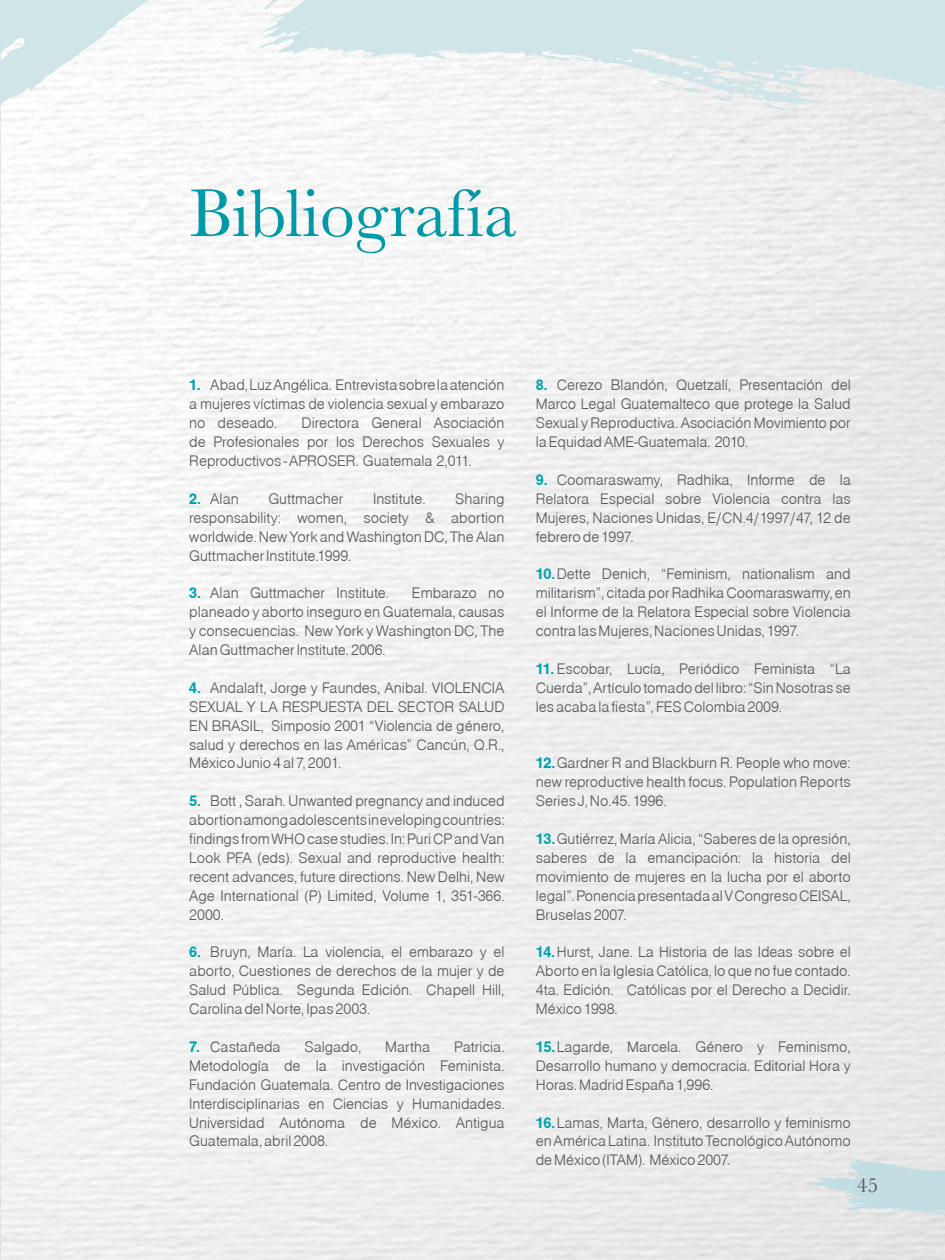
<style>
.page{position:relative;width:945px;height:1260px;background:#fff}
.page>*{position:absolute;margin:0;border:0;box-sizing:border-box;transform-origin:0 0}
.t1{font:70px "Baskerville";color:#0099a8}
.t2{font:21px "Baskerville";color:#58595b}
.t3{font:15.75px/18.9px "Nimbus Sans Becker No 5 T Lig";color:#58595b;text-align:justify}
.s1{font-family:"Nimbus Sans Becker No 5 T Med";color:#00a2af}
</style>
<div class="page">
<svg style="left:805px;top:1159px;width:140px;height:59px;background:#d2e1e3"></svg>
<svg style="left:0;top:0;width:409px;height:141px"></svg>
<svg style="left:113px;top:0;width:832px;height:105px;fill:#d5e5e8"></svg>
<svg style="left:763px;top:105px;width:24px;height:6px"></svg>
<svg style="left:793px;top:106px;width:4px;height:8px"></svg>
<svg style="left:363px;top:55px;width:4px;height:3px"></svg>
<svg style="left:574px;top:58px;width:24px;height:9px"></svg>
<svg style="left:271px;top:17px;width:4px;height:3px"></svg>
<svg style="left:654px;top:80px;width:54px;height:15px"></svg>
<svg style="left:714px;top:91px;width:21px;height:10px"></svg>
<svg style="left:775px;top:73px;width:39px;height:17px"></svg>
<h1 class="t1" style="left:189px;top:173px;width:329px">Bibliografía</h1>
<p class="t3" style="left:189px;top:375px;width:317px"><span class="s1">1.</span> Abad, Luz Angélica. Entrevista sobre la atención a mujeres víctimas de violencia sexual y embarazo no deseado.</p>
<p class="t3" style="left:189px;top:413px;width:317px;text-indent:112px">Directora General Asociación de Profesionales por los Derechos Sexuales y Reproductivos - APROSER. Guatemala 2,011.</p>
<p class="t3" style="left:189px;top:489px;width:51px"><span class="s1">2.</span> Alan</p>
<p class="t3" style="left:268px;top:489px;width:77px">Guttmacher</p>
<p class="t3" style="left:373px;top:489px;width:54px">Institute.</p>
<p class="t3" style="left:189px;top:489px;width:317px;text-indent:266px">Sharing responsability: women, society &amp; abortion worldwide. New York and Washington DC, The Alan Guttmacher Institute.1999.</p>
<p class="t3" style="left:189px;top:583px;width:201px"><span class="s1">3.</span> Alan Guttmacher Institute.</p>
<p class="t3" style="left:189px;top:583px;width:317px;text-indent:223px">Embarazo no planeado y aborto inseguro en Guatemala, causas y consecuencias. New York y Washington DC, The Alan Guttmacher Institute. 2006.</p>
<p class="t3" style="left:189px;top:678px;width:317px"><span class="s1">4.</span> Andalaft, Jorge y Faundes, Anibal. VIOLENCIA SEXUAL Y LA RESPUESTA DEL SECTOR SALUD EN BRASIL, Simposio 2001 “Violencia de género, salud y derechos en las Américas” Cancún, Q.R., México Junio 4 al 7, 2001.</p>
<p class="t3" style="left:189px;top:791px;width:317px"><span class="s1">5.</span> Bott , Sarah. Unwanted pregnancy and induced abortion among adolescents in eveloping countries: findings from WHO case studies. In: Puri CP and Van Look PFA (eds). Sexual and reproductive health: recent advances, future directions. New Delhi, New Age International (P) Limited, Volume 1, 351-366.<br>2000.</p>
<p class="t3" style="left:189px;top:942px;width:317px"><span class="s1">6.</span> Bruyn, María. La violencia, el embarazo y el aborto, Cuestiones de derechos de la mujer y de Salud Pública. Segunda Edición. Chapell Hill, Carolina del Norte, Ipas 2003.</p>
<p class="t3" style="left:189px;top:1037px;width:93px"><span class="s1">7.</span> Castañeda</p>
<p class="t3" style="left:304px;top:1037px;width:58px">Salgado,</p>
<p class="t3" style="left:385px;top:1037px;width:47px">Martha</p>
<p class="t3" style="left:189px;top:1037px;width:317px;text-indent:265px">Patricia.<br>Metodología de la investigación Feminista.<br>Fundación Guatemala. Centro de Investigaciones Interdisciplinarias en Ciencias y Humanidades.<br>Universidad Autónoma de México. Antigua Guatemala, abril 2008.</p>
<p class="t3" style="left:536px;top:375px;width:316px"><span class="s1">8.</span> Cerezo Blandón, Quetzalí, Presentación del Marco Legal Guatemalteco que protege la Salud Sexual y Reproductiva. Asociación Movimiento por la Equidad AME-Guatemala. 2010.</p>
<p class="t3" style="left:536px;top:470px;width:317px"><span class="s1">9.</span> Coomaraswamy, Radhika, Informe de la Relatora Especial sobre Violencia contra las Mujeres, Naciones Unidas, E/CN.4/1997/47, 12 de febrero de 1997.</p>
<p class="t3" style="left:536px;top:564px;width:317px"><span class="s1">10.</span>Dette Denich, “Feminism, nationalism and militarism”, citada por Radhika Coomaraswamy, en el Informe de la Relatora Especial sobre Violencia contra las Mujeres, Naciones Unidas, 1997.</p>
<p class="t3" style="left:536px;top:659px;width:316px"><span class="s1">11.</span> Escobar, Lucía, Periódico Feminista “La Cuerda”, Artículo tomado del libro: “Sin Nosotras se les acaba la fiesta”, FES Colombia 2009.</p>
<p class="t3" style="left:536px;top:753px;width:317px"><span class="s1">12.</span>Gardner R and Blackburn R. People who move: new reproductive health focus. Population Reports Series J, No.45. 1996.</p>
<p class="t3" style="left:536px;top:829px;width:317px"><span class="s1">13.</span>Gutiérrez, María Alicia, “Saberes de la opresión, saberes de la emancipación: la historia del movimiento de mujeres en la lucha por el aborto legal”. Ponencia presentada al V Congreso CEISAL, Bruselas 2007.</p>
<p class="t3" style="left:536px;top:942px;width:317px"><span class="s1">14.</span>Hurst, Jane. La Historia de las Ideas sobre el Aborto en la Iglesia Católica, lo que no fue contado.<br>4ta. Edición. Católicas por el Derecho a Decidir.<br>México 1998.</p>
<p class="t3" style="left:536px;top:1037px;width:317px"><span class="s1">15.</span>Lagarde, Marcela. Género y Feminismo, Desarrollo humano y democracia. Editorial Hora y Horas. Madrid España 1,996.</p>
<p class="t3" style="left:536px;top:1112px;width:316px"><span class="s1">16.</span>Lamas, Marta, Género, desarrollo y feminismo en América Latina. Instituto Tecnológico Autónomo de México (ITAM). México 2007.</p>
<h2 class="t2" style="left:857px;top:1173px;width:22px">45</h2>
</div>
